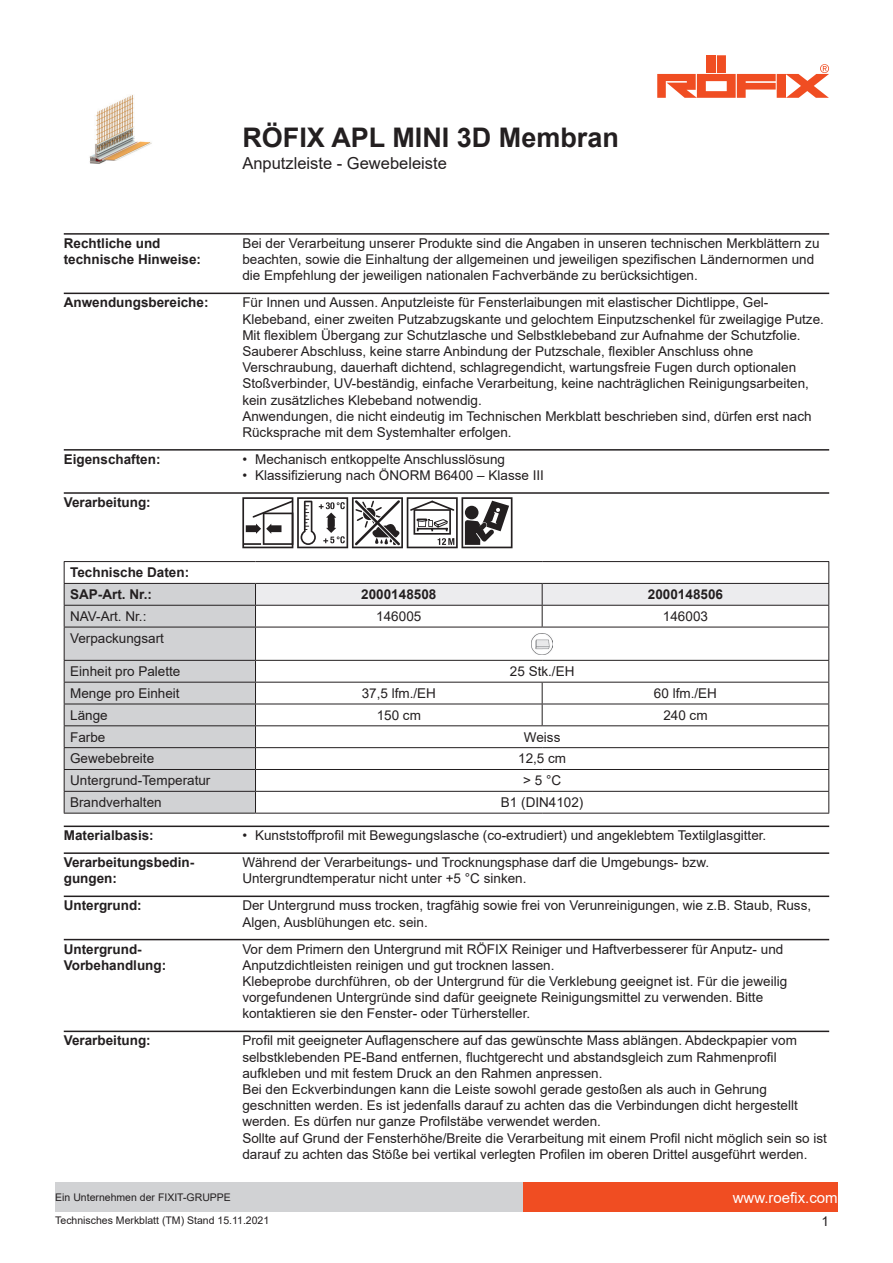
<style>
.page{position:relative;width:893px;height:1263px;background:#fff}
.page>*{position:absolute;margin:0;border:0;box-sizing:border-box;transform-origin:0 0}
.t1{font:700 27px "Arial";color:#231f20}
.t2{font:16.5px "Arial";color:#231f20}
.t3{font:15px "Arial";color:#fff}
.t4{font:13.5px/16.2px "Arial";color:#231f20}
.t5{font:700 13.5px/16.2px "Arial";color:#231f20}
.t6{font:10.5px "Arial";color:#231f20}
</style>
<div class="page">
<img style="left:89px;top:95px;width:63px;height:69px">
<div style="left:717px;top:55px;width:9px;height:18px;background:#f04d22"></div>
<div style="left:707px;top:55px;width:9px;height:18px;background:#f04d22"></div>
<svg style="left:657px;top:64px;width:172px;height:34px"></svg>
<div style="left:523px;top:1182px;width:315px;height:30px;background:#f04d22"></div>
<div style="left:55px;top:1182px;width:468px;height:30px;background:#d1d2d4"></div>
<hr style="left:64px;top:233px;width:765px;height:2px;background:#231f20">
<hr style="left:64px;top:293px;width:765px;height:1px;background:#231f20">
<hr style="left:64px;top:449px;width:765px;height:2px;background:#231f20">
<hr style="left:64px;top:492px;width:765px;height:2px;background:#231f20">
<svg style="left:242px;top:497px;width:270px;height:51px"></svg>
<hr style="left:64px;top:561px;width:191px;height:1px;background:#231f20">
<hr style="left:255px;top:561px;width:287px;height:1px;background:#231f20">
<hr style="left:542px;top:561px;width:287px;height:1px;background:#231f20">
<svg style="left:64px;top:562px;width:765px;height:251px"></svg>
<hr style="left:64px;top:813px;width:191px;height:1px;background:#231f20">
<hr style="left:255px;top:813px;width:287px;height:1px;background:#231f20">
<hr style="left:542px;top:813px;width:287px;height:1px;background:#231f20">
<img style="left:531px;top:633px;width:22px;height:21px">
<hr style="left:64px;top:825px;width:765px;height:2px;background:#231f20">
<hr style="left:64px;top:852px;width:765px;height:2px;background:#231f20">
<hr style="left:64px;top:895px;width:765px;height:2px;background:#231f20">
<hr style="left:64px;top:939px;width:765px;height:1px;background:#231f20">
<hr style="left:64px;top:1030px;width:765px;height:2px;background:#231f20">
<h1 class="t1" style="left:242px;top:119px;width:378px">RÖFIX APL MINI 3D Membran</h1>
<p class="t2" style="left:242px;top:152px;width:206px">Anputzleiste - Gewebeleiste</p>
<p class="t5" style="left:64px;top:235px;width:139px">Rechtliche und technische Hinweise:</p>
<p class="t4" style="left:242px;top:235px;width:579px">Bei der Verarbeitung unserer Produkte sind die Angaben in unseren technischen Merkblättern zu beachten, sowie die Einhaltung der allgemeinen und jeweiligen spezifischen Ländernormen und die Empfehlung der jeweiligen nationalen Fachverbände zu berücksichtigen.</p>
<p class="t5" style="left:64px;top:295px;width:146px">Anwendungsbereiche:</p>
<p class="t4" style="left:242px;top:294px;width:583px">Für Innen und Aussen. Anputzleiste für Fensterlaibungen mit elastischer Dichtlippe, Gel-Klebeband, einer zweiten Putzabzugskante und gelochtem Einputzschenkel für zweilagige Putze.<br>Mit flexiblem Übergang zur Schutzlasche und Selbstklebeband zur Aufnahme der Schutzfolie.<br>Sauberer Abschluss, keine starre Anbindung der Putzschale, flexibler Anschluss ohne Verschraubung, dauerhaft dichtend, schlagregendicht, wartungsfreie Fugen durch optionalen Stoßverbinder, UV-beständig, einfache Verarbeitung, keine nachträglichen Reinigungsarbeiten, kein zusätzliches Klebeband notwendig.<br>Anwendungen, die nicht eindeutig im Technischen Merkblatt beschrieben sind, dürfen erst nach Rücksprache mit dem Systemhalter erfolgen.</p>
<p class="t5" style="left:64px;top:451px;width:98px">Eigenschaften:</p>
<p class="t4" style="left:242px;top:451px;width:264px">• Mechanisch entkoppelte Anschlusslösung</p>
<p class="t4" style="left:242px;top:467px;width:303px">• Klassifizierung nach ÖNORM B6400 – Klasse III</p>
<p class="t5" style="left:64px;top:494px;width:89px">Verarbeitung:</p>
<p class="t5" style="left:70px;top:562px;width:121px;line-height:21.9px">Technische Daten:<br>SAP-Art. Nr.:</p>
<p class="t5" style="left:361px;top:586px;width:77px">2000148508</p>
<p class="t5" style="left:648px;top:586px;width:77px">2000148506</p>
<p class="t4" style="left:70px;top:608px;width:78px">NAV-Art. Nr.:</p>
<p class="t4" style="left:376px;top:608px;width:47px">146005</p>
<p class="t4" style="left:663px;top:608px;width:47px">146003</p>
<p class="t4" style="left:70px;top:630px;width:95px">Verpackungsart</p>
<p class="t4" style="left:70px;top:663px;width:112px">Einheit pro Palette</p>
<p class="t4" style="left:510px;top:663px;width:66px">25 Stk./EH</p>
<p class="t4" style="left:70px;top:685px;width:111px">Menge pro Einheit</p>
<p class="t4" style="left:362px;top:685px;width:76px">37,5 lfm./EH</p>
<p class="t4" style="left:654px;top:685px;width:65px">60 lfm./EH</p>
<p class="t4" style="left:70px;top:707px;width:39px">Länge</p>
<p class="t4" style="left:377px;top:707px;width:46px">150 cm</p>
<p class="t4" style="left:663px;top:707px;width:46px">240 cm</p>
<p class="t4" style="left:70px;top:729px;width:37px">Farbe</p>
<p class="t4" style="left:524px;top:729px;width:38px">Weiss</p>
<p class="t4" style="left:70px;top:750px;width:86px">Gewebebreite</p>
<p class="t4" style="left:518px;top:750px;width:50px">12,5 cm</p>
<p class="t4" style="left:70px;top:772px;width:142px">Untergrund-Temperatur</p>
<p class="t4" style="left:523px;top:772px;width:40px">&gt; 5 °C</p>
<p class="t4" style="left:70px;top:794px;width:93px">Brandverhalten</p>
<p class="t4" style="left:501px;top:794px;width:84px">B1 (DIN4102)</p>
<p class="t5" style="left:64px;top:828px;width:92px">Materialbasis:</p>
<p class="t4" style="left:242px;top:827px;width:525px">• Kunststoffprofil mit Bewegungslasche (co-extrudiert) und angeklebtem Textilglasgitter.</p>
<p class="t5" style="left:64px;top:854px;width:132px">Verarbeitungsbedin&shy;gungen:</p>
<p class="t4" style="left:242px;top:854px;width:468px">Während der Verarbeitungs- und Trocknungsphase darf die Umgebungs- bzw.<br>Untergrundtemperatur nicht unter +5 °C sinken.</p>
<p class="t5" style="left:64px;top:898px;width:79px">Untergrund:</p>
<p class="t4" style="left:242px;top:897px;width:570px">Der Untergrund muss trocken, tragfähig sowie frei von Verunreinigungen, wie z.B. Staub, Russ,<br>Algen, Ausblühungen etc. sein.</p>
<p class="t5" style="left:64px;top:941px;width:104px">Untergrund-<br>Vorbehandlung:</p>
<p class="t4" style="left:242px;top:941px;width:546px">Vor dem Primern den Untergrund mit RÖFIX Reiniger und Haftverbesserer für Anputz- und Anputzdichtleisten reinigen und gut trocknen lassen.<br>Klebeprobe durchführen, ob der Untergrund für die Verklebung geeignet ist. Für die jeweilig vorgefundenen Untergründe sind dafür geeignete Reinigungsmittel zu verwenden. Bitte kontaktieren sie den Fenster- oder Türhersteller.</p>
<p class="t5" style="left:64px;top:1033px;width:89px">Verarbeitung:</p>
<p class="t4" style="left:242px;top:1032px;width:586px">Profil mit geeigneter Auflagenschere auf das gewünschte Mass ablängen. Abdeckpapier vom selbstklebenden PE-Band entfernen, fluchtgerecht und abstandsgleich zum Rahmenprofil aufkleben und mit festem Druck an den Rahmen anpressen.<br>Bei den Eckverbindungen kann die Leiste sowohl gerade gestoßen als auch in Gehrung geschnitten werden. Es ist jedenfalls darauf zu achten das die Verbindungen dicht hergestellt werden. Es dürfen nur ganze Profilstäbe verwendet werden.<br>Sollte auf Grund der Fensterhöhe/Breite die Verarbeitung mit einem Profil nicht möglich sein so ist darauf zu achten das Stöße bei vertikal verlegten Profilen im oberen Drittel ausgeführt werden.</p>
<p class="t6" style="left:55px;top:1190px;width:177px">Ein Unternehmen der FIXIT-GRUPPE</p>
<p class="t3" style="left:733px;top:1187px;width:107px">www.roefix.com</p>
<p class="t6" style="left:55px;top:1213px;width:215px">Technisches Merkblatt (TM) Stand 15.11.2021</p>
<p class="t4" style="left:821px;top:1213px;width:9px">1</p>
</div>
